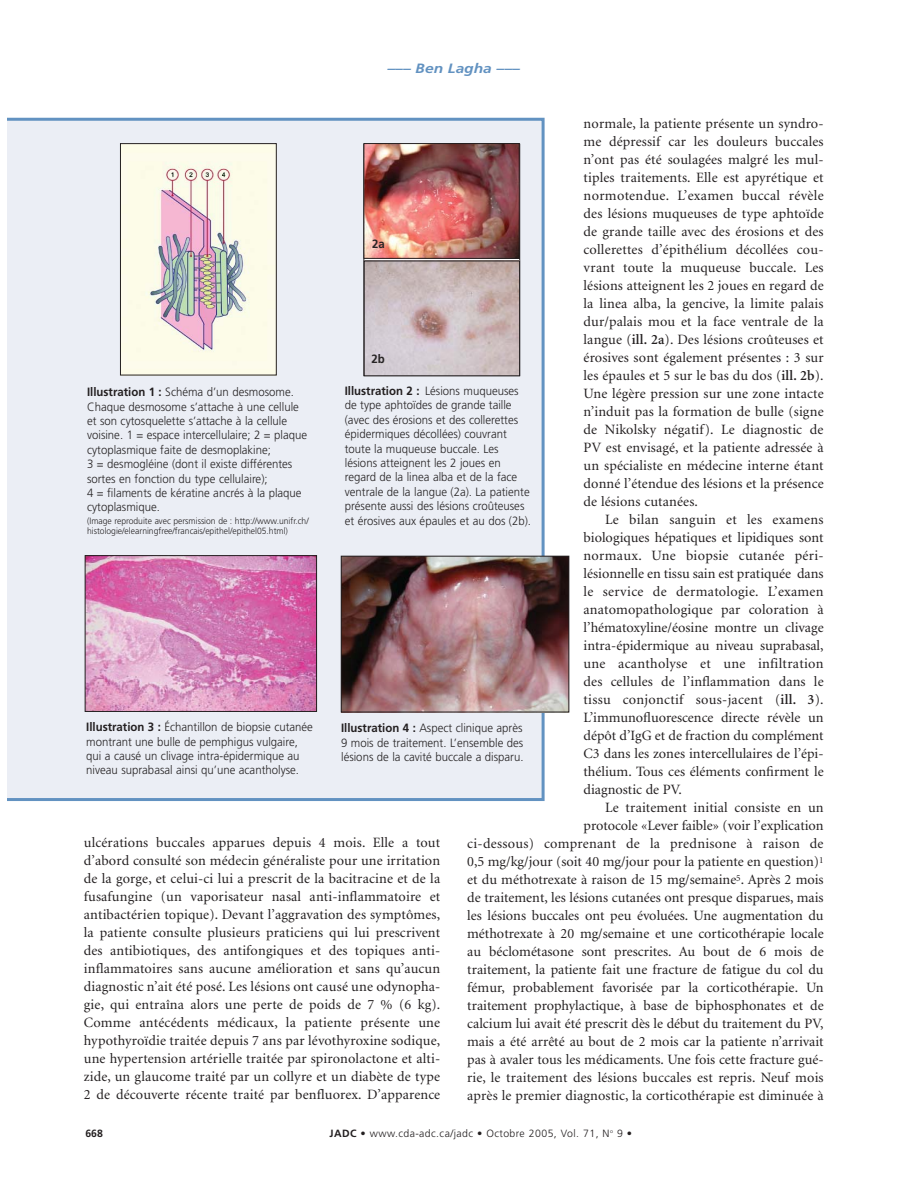
<style>
.page{position:relative;width:918px;height:1188px;background:#fff}
.page>*{position:absolute;margin:0;border:0;box-sizing:border-box;transform-origin:0 0}
.t1{font:14.25px/18px "Minion";color:#231f20;text-align:justify}
.t2{font:italic 700 13.5px "Frutiger";color:#6292c1;scale:1.15 1}
.t3{font:300 12px/14.4px "Frutiger";color:#262324;scale:.95 1}
.t4{font:700 12px "Frutiger";color:#262324;scale:.95 1}
.t5{font:300 10.5px "Frutiger";letter-spacing:.04em;color:#231f20}
.t6{font:700 10.5px "Frutiger";color:#231f20}
.t7{font:300 9px/10.8px "Frutiger";color:#262324;scale:.95 1}
.s1{font-weight:600}
.s2{font-weight:700;color:#231f20}
.s3{font-weight:700}
</style>
<div class="page">
<div style="left:8px;top:118px;width:537px;height:683px;background:#ebeef5"></div>
<img style="left:122px;top:145px;width:153px;height:228px">
<div style="left:120px;top:143px;width:157px;height:232px;border:1px solid #231f20"></div>
<img style="left:87px;top:557px;width:228px;height:153px">
<div style="left:85px;top:555px;width:232px;height:157px;border:1px solid #231f20"></div>
<img style="left:343px;top:558px;width:224px;height:152px">
<div style="left:341px;top:556px;width:228px;height:156px;border:1px solid #231f20"></div>
<img style="left:366px;top:263px;width:152px;height:111px">
<div style="left:364px;top:261px;width:156px;height:115px;border:1px solid #231f20"></div>
<img style="left:366px;top:145px;width:152px;height:112px">
<div style="left:364px;top:143px;width:156px;height:116px;border:1px solid #231f20"></div>
<p class="t2" style="left:388px;top:63px;width:117px">––– Ben Lagha –––</p>
<p class="t1" style="left:584px;top:116px;width:242px">normale, la patiente présente un syndro&shy;me dépressif car les douleurs buccales n’ont pas été soulagées malgré les mul&shy;tiples traitements. Elle est apyrétique et normotendue. L’examen buccal révèle des lésions muqueuses de type aphtoïde de grande taille avec des érosions et des collerettes d’épithélium décollées cou&shy;vrant toute la muqueuse buccale. Les lésions atteignent les 2 joues en regard de la linea alba, la gencive, la limite palais dur/palais mou et la face ventrale de la langue (<span class="s1">ill. 2a</span>). Des lésions croûteuses et érosives sont également présentes : 3 sur les épaules et 5 sur le bas du dos (<span class="s1">ill. 2b</span>).<br>Une légère pression sur une zone intacte n’induit pas la formation de bulle (signe de Nikolsky négatif). Le diagnostic de PV est envisagé, et la patiente adressée à un spécialiste en médecine interne étant donné l’étendue des lésions et la présence de lésions cutanées.</p>
<p class="t1" style="left:584px;top:512px;width:242px;text-indent:22px">Le bilan sanguin et les examens biologiques hépatiques et lipidiques sont normaux. Une biopsie cutanée péri&shy;lésionnelle en tissu sain est pratiquée dans le service de dermatologie. L’examen anatomopathologique par coloration à l’hématoxyline/éosine montre un clivage intra-épidermique au niveau suprabasal, une acantholyse et une infiltration des cellules de l’inflammation dans le tissu conjonctif sous-jacent (<span class="s1">ill. 3</span>).<br>L’immunofluorescence directe révèle un dépôt d’IgG et de fraction du complément C3 dans les zones intercellulaires de l’épi&shy;thélium. Tous ces éléments confirment le diagnostic de PV.</p>
<p class="t1" style="left:467px;top:800px;width:358px;text-align:right">Le traitement initial consiste en un<br>protocole «Lever faible» (voir l’explication<br>ci-dessous) comprenant de la prednisone à raison de 0,5 mg/kg/jour (soit 40 mg/jour pour la patiente en question)<sup>1 </sup>et du méthotrexate à raison de 15 mg/semaine<sup>5</sup>. Après 2 mois de traitement, les lésions cutanées ont presque disparues, mais les lésions buccales ont peu évoluées. Une augmentation du méthotrexate à 20 mg/semaine et une corticothérapie locale au béclométasone sont prescrites. Au bout de 6 mois de traitement, la patiente fait une fracture de fatigue du col du fémur, probablement favorisée par la corticothérapie. Un traitement prophylactique, à base de biphosphonates et de calcium lui avait été prescrit dès le début du traitement du PV, mais a été arrêté au bout de 2 mois car la patiente n’arrivait pas à avaler tous les médicaments. Une fois cette fracture gué&shy;rie, le traitement des lésions buccales est repris. Neuf mois après le premier diagnostic, la corticothérapie est diminuée à</p>
<p class="t4" style="left:372px;top:239px;width:15px">2a</p>
<p class="t4" style="left:371px;top:354px;width:16px">2b</p>
<p class="t3" style="left:345px;top:385px;width:198px"><span class="s2">Illustration 2 :</span> Lésions muqueuses de type aphtoïdes de grande taille (avec des érosions et des collerettes épidermiques décollées) couvrant toute la muqueuse buccale. Les lésions atteignent les 2 joues en regard de la linea alba et de la face ventrale de la langue (2a). La patiente présente aussi des lésions croûteuses et érosives aux épaules et au dos (2b).</p>
<p class="t3" style="left:87px;top:386px;width:233px"><span class="s2">Illustration 1 :</span> Schéma d’un desmosome.<br>Chaque desmosome s’attache à une cellule et son cytosquelette s’attache à la cellule voisine. 1 = espace intercellulaire; 2 = plaque cytoplasmique faite de desmoplakine;<br>3 = desmogléine (dont il existe différentes sortes en fonction du type cellulaire);<br>4 = filaments de kératine ancrés à la plaque cytoplasmique.</p>
<p class="t7" style="left:87px;top:516px;width:235px">(Image reproduite avec persmission de : http://www.unifr.ch/ histologie/elearningfree/francais/epithel/epithel05.html)</p>
<p class="t3" style="left:86px;top:721px;width:240px"><span class="s2">Illustration 3 :</span> Échantillon de biopsie cutanée montrant une bulle de pemphigus vulgaire, qui a causé un clivage intra-épidermique au niveau suprabasal ainsi qu’une acantholyse.</p>
<p class="t3" style="left:341px;top:722px;width:193px;text-align:justify"><span class="s2">Illustration 4 :</span> Aspect clinique après 9 mois de traitement. L’ensemble des lésions de la cavité buccale a disparu.</p>
<p class="t1" style="left:84px;top:835px;width:358px">ulcérations buccales apparues depuis 4 mois. Elle a tout d’abord consulté son médecin généraliste pour une irritation de la gorge, et celui-ci lui a prescrit de la bacitracine et de la fusafungine (un vaporisateur nasal anti-inflammatoire et antibactérien topique). Devant l’aggravation des symptômes, la patiente consulte plusieurs praticiens qui lui prescrivent des antibiotiques, des antifongiques et des topiques anti&shy;inflammatoires sans aucune amélioration et sans qu’aucun diagnostic n’ait été posé. Les lésions ont causé une odynopha&shy;gie, qui entraîna alors une perte de poids de 7 % (6 kg).<br>Comme antécédents médicaux, la patiente présente une hypothyroïdie traitée depuis 7 ans par lévothyroxine sodique, une hypertension artérielle traitée par spironolactone et alti&shy;zide, un glaucome traité par un collyre et un diabète de type 2 de découverte récente traité par benfluorex. D’apparence</p>
<p class="t6" style="left:85px;top:1129px;width:19px">668</p>
<p class="t5" style="left:330px;top:1129px;width:304px"><span class="s3">JADC •</span> www.cda-adc.ca/jadc • Octobre 2005, Vol. 71, N<sup>o</sup> 9 •</p>
</div>
